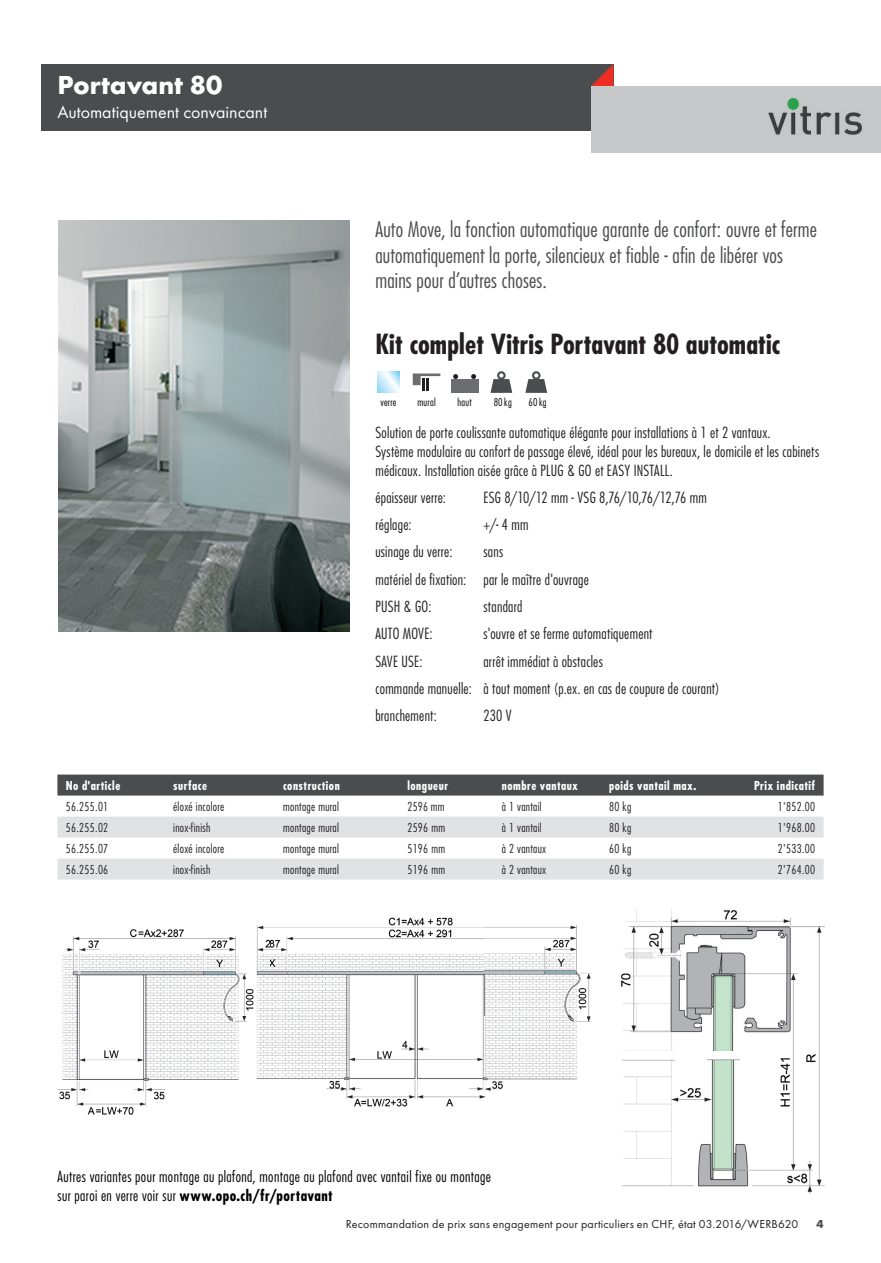
<style>
.page{position:relative;width:881px;height:1263px;background:#fff}
.page>*{position:absolute;margin:0;border:0;box-sizing:border-box;transform-origin:0 0}
.t1{font:700 condensed 27px "Futura Std";letter-spacing:-.005em;color:#231f20}
.t2{font:700 27px "Futura EFTUOP";color:#fff}
.t3{font:300 condensed 21px/25.5px "Futura Std";letter-spacing:.01em;color:#4b4c4d}
.t4{font:18px "Futura EFTUOP";color:#fff}
.t5{font:300 condensed 15px/27.3px "Futura Std";letter-spacing:.015em;color:#231f20}
.t6{font:300 condensed 15px/18.8px "Futura Std";letter-spacing:.025em;color:#000001}
.t7{font:300 condensed 15px "Futura Std";letter-spacing:-.035em;color:#231f20}
.t8{font:300 condensed 12px "Futura Std";letter-spacing:.025em;color:#231f20}
.t9{font:700 condensed 12px "Futura Std";letter-spacing:.04em;color:#fff}
.t10{font:12px "Futura EFTUOP";letter-spacing:.015em;color:#231f20}
.t11{font:700 12px "Futura EFTUOP";color:#4b4c4d}
.t12{font:300 condensed 10.5px "Futura Std";letter-spacing:.03em;color:#000001}
.s1{font-weight:700}
</style>
<div class="page">
<img style="left:620px;top:909px;width:204px;height:285px">
<img style="left:57px;top:917px;width:534px;height:198px">
<img style="left:58px;top:220px;width:292px;height:411px">
<div style="left:41px;top:64px;width:572px;height:66px;background:#4b4c4d"></div>
<svg style="left:591px;top:64px;width:22px;height:22px"></svg>
<div style="left:591px;top:86px;width:289px;height:67px;background:#c7c8ca"></div>
<svg style="left:490px;top:371px;width:22px;height:22px"></svg>
<svg style="left:525px;top:371px;width:22px;height:22px"></svg>
<img style="left:377px;top:371px;width:22px;height:22px">
<svg style="left:412px;top:373px;width:28px;height:17px"></svg>
<svg style="left:453px;top:374px;width:5px;height:5px"></svg>
<svg style="left:471px;top:374px;width:5px;height:5px"></svg>
<div style="left:450px;top:379px;width:28px;height:14px;background:#6c6d70"></div>
<img style="left:768px;top:98px;width:94px;height:37px">
<div style="left:57px;top:774px;width:766px;height:21px;background:#4b4c4d"></div>
<svg style="left:57px;top:816px;width:766px;height:63px;fill:#e1e2e4"></svg>
<h1 class="t2" style="left:57px;top:68px;width:166px">Portavant 80</h1>
<p class="t4" style="left:57px;top:101px;width:211px">Automatiquement convaincant</p>
<h2 class="t3" style="left:375px;top:217px;width:443px">Auto Move, la fonction automatique garante de confort: ouvre et ferme automatiquement la porte, silencieux et fiable - afin de libérer vos mains pour d’autres choses.</h2>
<h1 class="t1" style="left:375px;top:327px;width:406px">Kit complet Vitris Portavant 80 automatic</h1>
<p class="t12" style="left:380px;top:396px;width:18px">verre</p>
<p class="t12" style="left:417px;top:396px;width:20px">mural</p>
<p class="t12" style="left:457px;top:396px;width:16px">haut</p>
<p class="t12" style="left:493px;top:396px;width:20px">80 kg</p>
<p class="t12" style="left:528px;top:396px;width:20px">60 kg</p>
<p class="t5" style="left:375px;top:423px;width:445px;line-height:18.8px">Solution de porte coulissante automatique élégante pour installations à 1 et 2 vantaux.<br>Système modulaire au confort de passage élevé, idéal pour les bureaux, le domicile et les cabinets médicaux. Installation aisée grâce à PLUG &amp; GO et EASY INSTALL.</p>
<p class="t5" style="left:375px;top:484px;width:72px">épaisseur verre:</p>
<p class="t7" style="left:483px;top:488px;width:225px">ESG 8/10/12 mm - VSG 8,76/10,76/12,76 mm</p>
<p class="t5" style="left:375px;top:511px;width:38px">réglage:</p>
<p class="t5" style="left:483px;top:511px;width:47px">+/- 4 mm</p>
<p class="t5" style="left:375px;top:538px;width:79px">usinage du verre:</p>
<p class="t5" style="left:375px;top:538px;width:215px;text-indent:108px">sans<br>matériel de fixation: par le maître d'ouvrage<br>PUSH &amp; GO:</p>
<p class="t5" style="left:483px;top:593px;width:40px">standard</p>
<p class="t5" style="left:375px;top:620px;width:59px">AUTO MOVE:</p>
<p class="t5" style="left:483px;top:620px;width:170px">s'ouvre et se ferme automatiquement</p>
<p class="t5" style="left:375px;top:647px;width:49px">SAVE USE:</p>
<p class="t5" style="left:375px;top:647px;width:345px;text-indent:108px">arrêt immédiat à obstacles<br>commande manuelle: à tout moment (p.ex. en cas de coupure de courant) branchement:</p>
<p class="t5" style="left:483px;top:702px;width:30px">230 V</p>
<p class="t9" style="left:66px;top:778px;width:56px">No d'article</p>
<p class="t9" style="left:173px;top:778px;width:35px">surface</p>
<p class="t9" style="left:283px;top:778px;width:58px">construction</p>
<p class="t9" style="left:407px;top:778px;width:42px">longueur</p>
<p class="t9" style="left:501px;top:778px;width:78px">nombre vantaux</p>
<p class="t9" style="left:609px;top:778px;width:89px">poids vantail max.</p>
<p class="t9" style="left:753px;top:778px;width:63px">Prix indicatif</p>
<p class="t8" style="left:66px;top:799px;width:44px">56.255.01</p>
<p class="t8" style="left:173px;top:799px;width:53px">éloxé incolore</p>
<p class="t8" style="left:283px;top:799px;width:57px">montage mural</p>
<p class="t8" style="left:407px;top:799px;width:39px">2596 mm</p>
<p class="t8" style="left:501px;top:799px;width:41px">à 1 vantail</p>
<p class="t8" style="left:609px;top:799px;width:24px">80 kg</p>
<p class="t8" style="left:777px;top:799px;width:39px">1'852.00</p>
<p class="t8" style="left:66px;top:820px;width:44px">56.255.02</p>
<p class="t8" style="left:173px;top:820px;width:39px">inox-finish</p>
<p class="t8" style="left:283px;top:820px;width:57px">montage mural</p>
<p class="t8" style="left:407px;top:820px;width:39px">2596 mm</p>
<p class="t8" style="left:501px;top:820px;width:41px">à 1 vantail</p>
<p class="t8" style="left:609px;top:820px;width:24px">80 kg</p>
<p class="t8" style="left:777px;top:820px;width:39px">1'968.00</p>
<p class="t8" style="left:66px;top:841px;width:44px">56.255.07</p>
<p class="t8" style="left:173px;top:841px;width:53px">éloxé incolore</p>
<p class="t8" style="left:283px;top:841px;width:57px">montage mural</p>
<p class="t8" style="left:407px;top:841px;width:39px">5196 mm</p>
<p class="t8" style="left:501px;top:841px;width:46px">à 2 vantaux</p>
<p class="t8" style="left:609px;top:841px;width:24px">60 kg</p>
<p class="t8" style="left:777px;top:841px;width:39px">2'533.00</p>
<p class="t8" style="left:66px;top:862px;width:44px">56.255.06</p>
<p class="t8" style="left:173px;top:862px;width:39px">inox-finish</p>
<p class="t8" style="left:283px;top:862px;width:57px">montage mural</p>
<p class="t8" style="left:407px;top:862px;width:39px">5196 mm</p>
<p class="t8" style="left:501px;top:862px;width:46px">à 2 vantaux</p>
<p class="t8" style="left:609px;top:862px;width:24px">60 kg</p>
<p class="t8" style="left:777px;top:862px;width:39px">2'764.00</p>
<p class="t6" style="left:57px;top:1167px;width:435px">Autres variantes pour montage au plafond, montage au plafond avec vantail fixe ou montage sur paroi en verre voir sur <span class="s1">www.opo.ch/fr/portavant</span></p>
<p class="t10" style="left:346px;top:1217px;width:453px">Recommandation de prix sans engagement pour particuliers en CHF, état 03.2016/WERB620</p>
<p class="t11" style="left:816px;top:1217px;width:9px">4</p>
</div>
